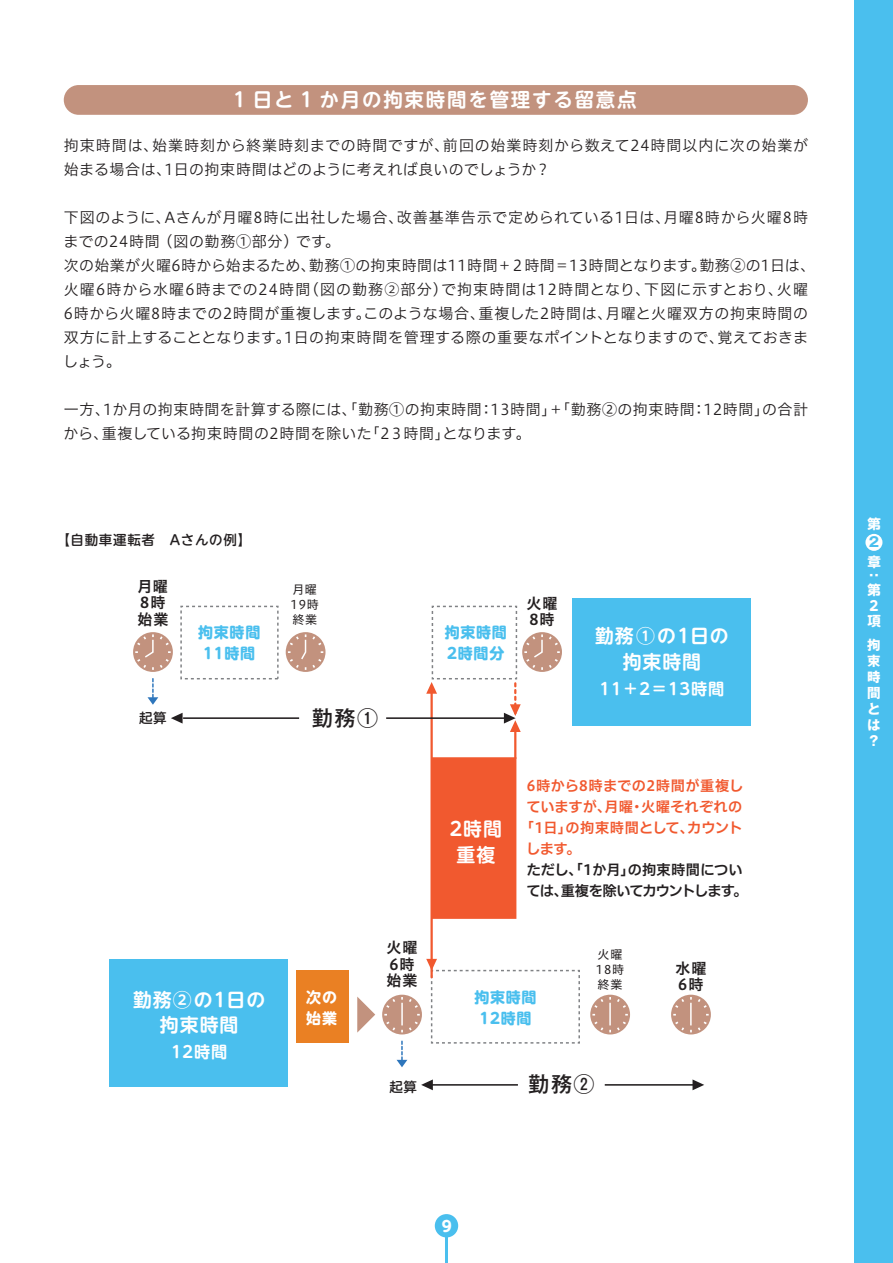
<style>
.page{position:relative;width:893px;height:1263px;background:#fff}
.page>*{position:absolute;margin:0;border:0;box-sizing:border-box;transform-origin:0 0}
.t1{font:500 21px "Gothic MB101 Pr 5";letter-spacing:.07em;color:#231f20}
.t2{font:700 19.5px "UD Shin M Go Pro De";letter-spacing:.09em;color:#fff}
.t3{font:700 18.9px/25.7px "UD Shin M Go Pro De";letter-spacing:.05em;color:#fff;text-align:center}
.t4{font:700 16.2px "UD Shin M Go Pro De";letter-spacing:.05em;color:#fff}
.t5{font:15px/24px "Hiragino UD Sans F Std W3";letter-spacing:.035em;color:#231f20}
.t6{font:700 15px/21px "UD Shin M Go Pro";letter-spacing:.05em;color:#4abfee;text-align:center}
.t7{font:15px/16.5px "Hiragino UD Sans F Std W6";letter-spacing:.07em;color:#231f20}
.t8{font:700 15px/21px "UD Shin M Go Pro";color:#fff}
.t9{font:14.25px "Hiragino UD Sans F Std W6";letter-spacing:.01em;color:#f1592f}
.t10{font:14.25px/21px "Hiragino UD Sans F Std W6";letter-spacing:-.03em;color:#231f20}
.t11{font:14.25px "Hiragino UD Sans F Std W6";letter-spacing:.03em;color:#f1592f}
.t12{font:500 13.5px "UD Shin M Go Pro";letter-spacing:.05em;color:#231f20}
.t13{font:700 13.5px/16px "Gothic MB101 Pr 5";color:#fff;text-align:justify}
.t14{font:700 13.5px/15.8px "UD Shin M Go Pro";color:#fff}
.t15{font:700 13.5px "Gothic MB101 Pr 5";color:#4abfee}
.t16{font:12px/15px "Hiragino UD Sans F Std W4";letter-spacing:.07em;color:#231f20}
.s1{font-family:"Koz Go Pr 6 N"}
</style>
<div class="page">
<div style="left:855px;top:0;width:38px;height:1263px;background:#4abfee"></div>
<div style="left:64px;top:85px;width:744px;height:30px;background:#c2927e;border-radius:15px"></div>
<hr style="left:427px;top:1084px;width:91px;height:2px;background:#231f20">
<hr style="left:605px;top:1084px;width:91px;height:2px;background:#231f20">
<svg style="left:133px;top:632px;width:40px;height:40px"></svg>
<svg style="left:286px;top:632px;width:39px;height:40px"></svg>
<div style="left:180px;top:606px;width:99px;height:73px;background:#fff;border:1px dashed #808285"></div>
<div style="left:296px;top:970px;width:53px;height:73px;background:#ea8023"></div>
<div style="left:432px;top:757px;width:84px;height:162px;background:#f1592f"></div>
<hr style="left:430px;top:691px;width:3px;height:286px;background:#f1592f">
<svg style="left:147px;top:679px;width:11px;height:26px"></svg>
<hr style="left:183px;top:717px;width:116px;height:2px;background:#231f20">
<hr style="left:386px;top:717px;width:125px;height:2px;background:#231f20">
<svg style="left:171px;top:713px;width:12px;height:10px"></svg>
<svg style="left:590px;top:995px;width:40px;height:39px"></svg>
<hr style="left:609px;top:1003px;width:2px;height:22px;background:#fff">
<svg style="left:671px;top:995px;width:40px;height:39px"></svg>
<hr style="left:690px;top:1003px;width:2px;height:22px;background:#fff">
<svg style="left:692px;top:1079px;width:12px;height:11px"></svg>
<svg style="left:421px;top:1079px;width:12px;height:11px"></svg>
<div style="left:573px;top:598px;width:178px;height:128px;background:#4abfee"></div>
<div style="left:110px;top:959px;width:178px;height:128px;background:#4abfee"></div>
<svg style="left:357px;top:996px;width:18px;height:36px"></svg>
<hr style="left:514px;top:727px;width:2px;height:31px;background:#f1592f">
<svg style="left:382px;top:959px;width:198px;height:108px"></svg>
<svg style="left:426px;top:605px;width:136px;height:127px"></svg>
<div style="left:435px;top:1214px;width:23px;height:23px;background:#4abfee;border-radius:50%"></div>
<hr style="left:445px;top:1235px;width:3px;height:28px;background:#4abfee">
<div style="left:865px;top:534px;width:17px;height:17px;background:#fff;border-radius:50%"></div>
<h2 class="t2" style="left:233px;top:84px;width:405px">1 日と 1 か月の拘束時間を管理する留意点</h2>
<p class="t5" style="left:64px;top:133px;width:746px">拘束時間は、始業時刻から終業時刻までの時間ですが、前回の始業時刻から数えて24時間以内に次の始業が始まる場合は、1日の拘束時間はどのように考えれば良いのでしょうか？</p>
<p class="t5" style="left:63px;top:205px;width:754px">下図のように、Aさんが月曜8時に出社した場合、改善基準告示で定められている1日は、月曜8時から火曜8時までの24時間 (図の勤務①部分) です。<br>次の始業が火曜6時から始まるため、勤務①の拘束時間は11時間＋２時間＝13時間となります。勤務②の1日は、火曜6時から水曜6時までの24時間(図の勤務<span class="s1">②</span>部分)で拘束時間は12時間となり、下図に示すとおり、火曜6時から火曜8時までの2時間が重複します。このような場合、重複した2時間は、月曜と火曜双方の拘束時間の双方に計上することとなります。1日の拘束時間を管理する際の重要なポイントとなりますので、覚えておきましょう。</p>
<p class="t5" style="left:64px;top:397px;width:746px">一方、1か月の拘束時間を計算する際には、「勤務①の拘束時間：13時間」＋「勤務②の拘束時間：12時間」の合計から、重複している拘束時間の2時間を除いた「2３時間」となります。</p>
<p class="t12" style="left:56px;top:528px;width:196px">【自動車運転者　Aさんの例】</p>
<p class="t7" style="left:137px;top:577px;width:33px">月曜<br>8時始業</p>
<p class="t16" style="left:291px;top:582px;width:30px">月曜<br>19時終業</p>
<p class="t7" style="left:526px;top:594px;width:33px">火曜<br>8時</p>
<p class="t6" style="left:198px;top:621px;width:64px">拘束時間<br>11時間</p>
<p class="t6" style="left:445px;top:621px;width:64px;text-align:left">拘束時間<br>2時間分</p>
<p class="t12" style="left:139px;top:707px;width:29px">起算</p>
<h1 class="t1" style="left:312px;top:700px;width:67px">勤務①</h1>
<p class="t3" style="left:595px;top:622px;width:135px">勤務①の１日の拘束時間</p>
<p class="t4" style="left:599px;top:676px;width:126px">11＋2＝13時間</p>
<p class="t3" style="left:133px;top:986px;width:134px">勤務②の１日の拘束時間</p>
<p class="t4" style="left:171px;top:1039px;width:58px">12時間</p>
<p class="t8" style="left:306px;top:986px;width:32px">次の始業</p>
<p class="t3" style="left:450px;top:815px;width:54px">2時間重複</p>
<p class="t11" style="left:527px;top:775px;width:218px">6時から8時までの2時間が重複し</p>
<p class="t9" style="left:526px;top:796px;width:217px">ていますが、月曜・火曜それぞれの</p>
<p class="t9" style="left:520px;top:817px;width:224px">「1日」の拘束時間として、カウント</p>
<p class="t9" style="left:526px;top:838px;width:56px">します。</p>
<p class="t10" style="left:526px;top:859px;width:223px">ただし、「1か月」の拘束時間については、重複を除いてカウントします。</p>
<p class="t7" style="left:386px;top:938px;width:33px">火曜<br>6時始業</p>
<p class="t16" style="left:596px;top:947px;width:30px">火曜<br>18時終業</p>
<p class="t7" style="left:675px;top:959px;width:33px">水曜<br>6時</p>
<p class="t6" style="left:474px;top:986px;width:64px">拘束時間<br>12時間</p>
<p class="t12" style="left:389px;top:1075px;width:29px">起算</p>
<p class="t8" style="left:442px;top:1215px;width:11px">9</p>
<h1 class="t1" style="left:529px;top:1067px;width:67px">勤務②</h1>
<p class="t14" style="left:867px;top:515px;width:15px">第</p>
<p class="t14" style="left:867px;top:553px;width:15px">章</p>
<p class="t13" style="left:884px;top:573px;width:6px;rotate:90deg">:</p>
<p class="t14" style="left:867px;top:581px;width:15px">第<br>2項</p>
<p class="t13" style="left:867px;top:635px;width:15px">拘束時間とは？</p>
<p class="t15" style="left:869px;top:531px;width:12px">2</p>
</div>
